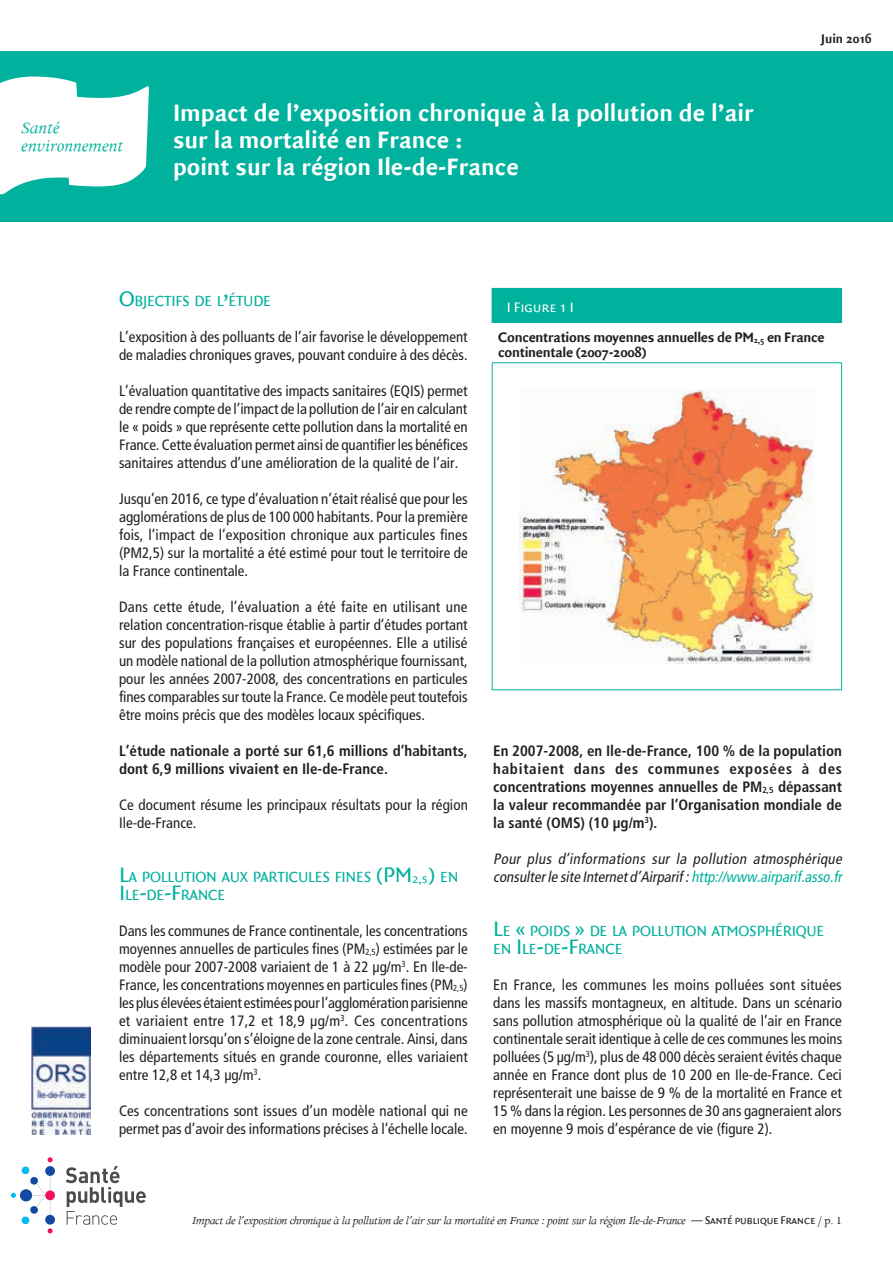
<style>
.page{position:relative;width:893px;height:1263px;background:#fff}
.page>*{position:absolute;margin:0;border:0;box-sizing:border-box;transform-origin:0 0}
.t1{font:700 25.5px/27px "Quadraat Sans";color:#fff}
.t2{font:italic 18px/18px "Apollo";color:#00b19d}
.t3{font:15.75px/18px "Quadraat Sans Caps";letter-spacing:-.015em;color:#00b19d}
.t4{font:condensed 15px/18px "Frutiger LT Std";color:#231f20;text-align:justify}
.t5{font:700 condensed 15px/18px "Frutiger LT Std";color:#231f20}
.t6{font:italic condensed 15px/18px "Frutiger LT Std";color:#231f20}
.t7{font:700 14.85px/14.9px "Quadraat Sans";letter-spacing:-.02em;color:#231f20}
.t8{font:14.85px "Quadraat Sans Caps";color:#fff}
.t9{font:700 13.5px "Quadraat Sans";color:#231f20}
.t10{font:italic 12px "Apollo";letter-spacing:-.03em;color:#231f20}
.s1{font-size:22.5px}
.s2{font-size:13.05px}
.s3{font-size:8.7px}
.s4{font-size:8.55px}
.s5{color:#00b19d}
.s6{font-family:"Quadraat Sans Caps";font-style:normal}
.s7{font-style:normal}
</style>
<div class="page">
<div style="left:0;top:52px;width:893px;height:170px;background:#00b19d"></div>
<svg style="left:0;top:77px;width:149px;height:117px"></svg>
<svg style="left:45px;top:1166px;width:10px;height:10px"></svg>
<svg style="left:45px;top:1190px;width:10px;height:10px"></svg>
<svg style="left:11px;top:1157px;width:42px;height:76px"></svg>
<svg style="left:66px;top:1166px;width:80px;height:59px"></svg>
<div style="left:492px;top:288px;width:350px;height:402px;background:#fff;border:1px solid #00b19d"></div>
<div style="left:492px;top:288px;width:350px;height:35px;background:#00b19d"></div>
<div style="left:491px;top:323px;width:352px;height:39px;background:#fff"></div>
<hr style="left:492px;top:362px;width:350px;height:1px;background:#00b19d">
<img style="left:519px;top:389px;width:295px;height:275px">
<img style="left:32px;top:1026px;width:58px;height:108px">
<p class="t2" style="left:21px;top:119px;width:103px">Santé environnement</p>
<h1 class="t1" style="left:173px;top:100px;width:582px">Impact de l’exposition chronique à la pollution de l’air sur la mortalité en France :<br>point sur la région Ile-de-France</h1>
<p class="t9" style="left:821px;top:31px;width:52px">Juin 2016</p>
<p class="t3" style="left:119px;top:292px;width:153px"><span class="s1">O</span>BJECTIFS DE L<span class="s1">’</span>ÉTUDE</p>
<p class="t4" style="left:119px;top:328px;width:350px">L’exposition à des polluants de l’air favorise le développement de maladies chroniques graves, pouvant conduire à des décès.</p>
<p class="t4" style="left:119px;top:382px;width:350px">L’évaluation quantitative des impacts sanitaires (EQIS) permet de rendre compte de l’impact de la pollution de l’air en calculant le « poids » que représente cette pollution dans la mortalité en France. Cette évaluation permet ainsi de quantifier les bénéfices sanitaires attendus d’une amélioration de la qualité de l’air.</p>
<p class="t4" style="left:119px;top:490px;width:350px">Jusqu’en 2016, ce type d’évaluation n’était réalisé que pour les agglomérations de plus de 100 000 habitants. Pour la première fois, l’impact de l’exposition chronique aux particules fines (PM2,5) sur la mortalité a été estimé pour tout le territoire de la France continentale.</p>
<p class="t4" style="left:119px;top:598px;width:350px">Dans cette étude, l’évaluation a été faite en utilisant une relation concentration-risque établie à partir d’études portant sur des populations françaises et européennes. Elle a utilisé un modèle national de la pollution atmosphérique fournissant, pour les années 2007-2008, des concentrations en particules fines comparables sur toute la France. Ce modèle peut toutefois être moins précis que des modèles locaux spécifiques.</p>
<p class="t5" style="left:119px;top:742px;width:350px">L’étude nationale a porté sur 61,6 millions d’habitants, dont 6,9 millions vivaient en Ile-de-France.</p>
<p class="t4" style="left:119px;top:796px;width:350px">Ce document résume les principaux résultats pour la région<br>Ile-de-France.</p>
<p class="t3" style="left:119px;top:868px;width:341px"><span class="s1">L</span>A POLLUTION AUX PARTICULES FINES <span class="s1">(PM</span><span class="s2">2,5</span><span class="s1">)</span> EN<br><span class="s1">I</span> LE<span class="s1">-</span>DE<span class="s1">-F</span>RANCE</p>
<p class="t4" style="left:119px;top:922px;width:350px">Dans les communes de France continentale, les concentrations moyennes annuelles de particules fines (PM<span class="s3">2,5</span>) estimées par le modèle pour 2007-2008 variaient de 1 à 22 µg/m<sup>3</sup>. En Ile-de-France, les concentrations moyennes en particules fines (PM<span class="s3">2,5</span>) les plus élevées étaient estimées pour l’agglomération parisienne et variaient entre 17,2 et 18,9 µg/m<sup>3</sup>. Ces concentrations diminuaient lorsqu’on s’éloigne de la zone centrale. Ainsi, dans les départements situés en grande couronne, elles variaient entre 12,8 et 14,3 µg/m<sup>3</sup>.</p>
<p class="t4" style="left:119px;top:1102px;width:350px">Ces concentrations sont issues d’un modèle national qui ne permet pas d’avoir des informations précises à l’échelle locale.</p>
<p class="t8" style="left:507px;top:299px;width:69px">I Figure 1 I</p>
<p class="t7" style="left:498px;top:330px;width:328px">Concentrations moyennes annuelles de PM<span class="s4">2,5</span> en France continentale (2007-2008)</p>
<p class="t5" style="left:493px;top:742px;width:350px;text-align:justify">En 2007-2008, en Ile-de-France, 100 % de la population habitaient dans des communes exposées à des concentrations moyennes annuelles de PM<span class="s3">2,5</span> dépassant la valeur recommandée par l’Organisation mondiale de la santé (OMS) (10 µg/m<sup>3</sup>).</p>
<p class="t6" style="left:493px;top:850px;width:353px">Pour plus d’informations sur la pollution atmosphérique consulterle site Internetd’Airparif:<span class="s5">http://www.airparif.asso.fr</span></p>
<p class="t3" style="left:493px;top:922px;width:333px"><span class="s1">L</span>E <span class="s1">«</span> POIDS <span class="s1">»</span> DE LA POLLUTION ATMOSPHÉRIQUE<br>EN <span class="s1">I</span> LE<span class="s1">-</span>DE<span class="s1">-F</span>RANCE</p>
<p class="t4" style="left:493px;top:976px;width:350px">En France, les communes les moins polluées sont situées dans les massifs montagneux, en altitude. Dans un scénario sans pollution atmosphérique où la qualité de l’air en France continentale serait identique à celle de ces communes les moins polluées (5 µg/m<sup>3</sup>), plus de 48 000 décès seraient évités chaque année en France dont plus de 10 200 en Ile-de-France. Ceci représenterait une baisse de 9 % de la mortalité en France et 15 % dans la région. Les personnes de 30 ans gagneraient alors en moyenne 9 mois d’espérance de vie (figure 2).</p>
<p class="t10" style="left:192px;top:1212px;width:652px">Impact de l’exposition chronique à la pollution de l’air sur la mortalité en France : point sur la région Ile-de-France <span class="s6">— Santé publique France</span> <span class="s7">/ p. 1</span></p>
</div>
